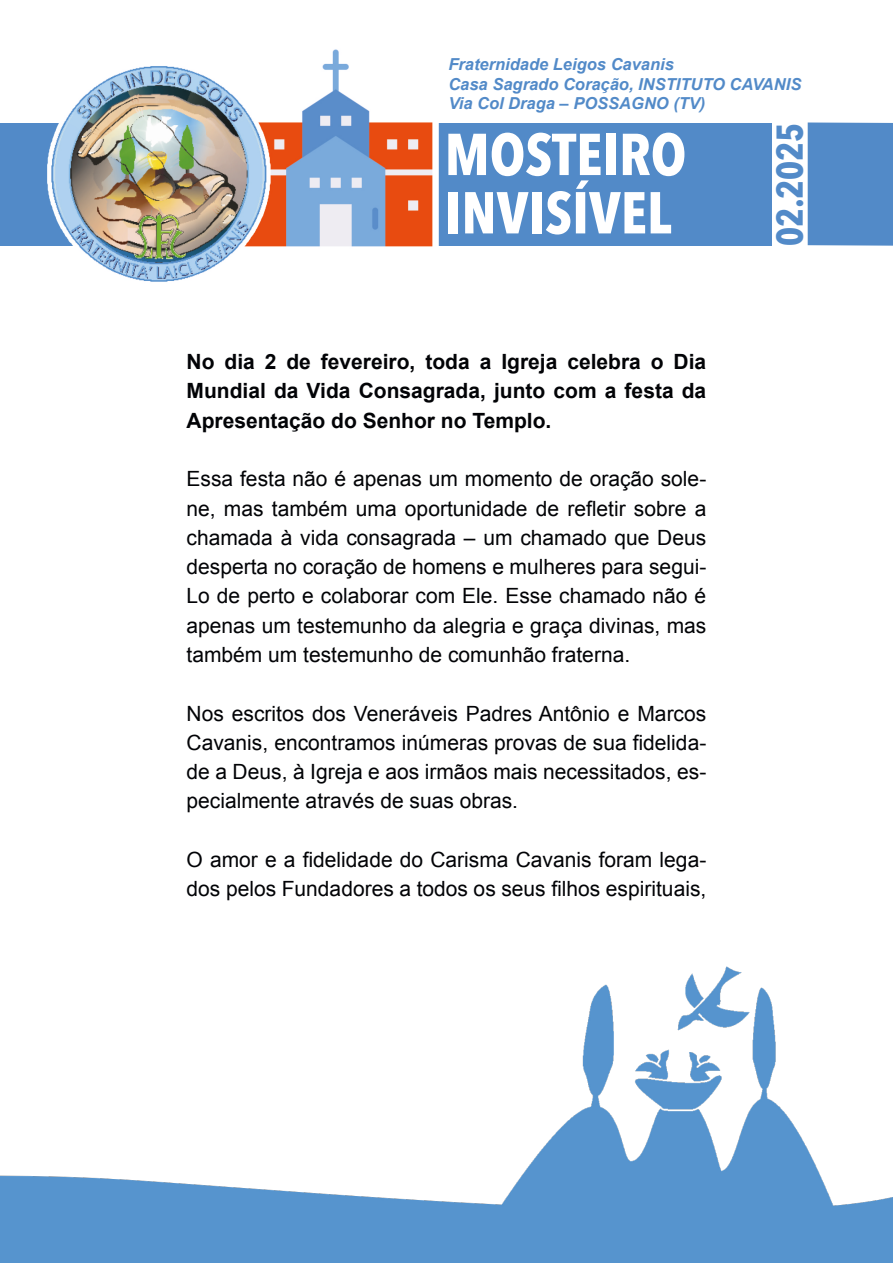
<style>
.page{position:relative;width:893px;height:1263px;background:#fff}
.page>*{position:absolute;margin:0;border:0;box-sizing:border-box;transform-origin:0 0}
.t1{font:700 58.35px/58.3px "Avenir Next Condensed";color:#fff}
.t2{font:700 37.2px "Avenir Next Condensed";color:#528ac8}
.t3{font:21px/29.2px "Arial";color:#020306;text-align:justify}
.t4{font:700 21px/29.2px "Arial";color:#020306;text-align:justify}
.t5{font:italic 700 16.5px/19.5px "Arial";color:#528ac8}
</style>
<div class="page">
<div style="left:0;top:123px;width:771px;height:123px;background:#528ac8"></div>
<div style="left:808px;top:122px;width:85px;height:124px;background:#528ac8"></div>
<img style="left:48px;top:49px;width:391px;height:233px">
<img style="left:0;top:966px;width:893px;height:297px">
<p class="t5" style="left:448px;top:56px;width:354px">Fraternidade Leigos Cavanis<br>Casa Sagrado Coração, INSTITUTO CAVANIS<br>Via Col Draga – POSSAGNO (TV)</p>
<h1 class="t1" style="left:445px;top:127px;width:243px">MOSTEIRO<br>INVISÍVEL</h1>
<h2 class="t2" style="left:766px;top:246px;width:125px;rotate:-90deg">02.2025</h2>
<p class="t4" style="left:187px;top:349px;width:521px">No dia 2 de fevereiro, toda a Igreja celebra o Dia Mundial da Vida Consagrada, junto com a festa da Apresentação do Senhor no Templo.</p>
<p class="t3" style="left:187px;top:466px;width:521px">Essa festa não é apenas um momento de oração sole&shy;ne, mas também uma oportunidade de refletir sobre a chamada à vida consagrada – um chamado que Deus desperta no coração de homens e mulheres para segui-Lo de perto e colaborar com Ele. Esse chamado não é apenas um testemunho da alegria e graça divinas, mas também um testemunho de comunhão fraterna.</p>
<p class="t3" style="left:187px;top:700px;width:521px">Nos escritos dos Veneráveis Padres Antônio e Marcos Cavanis, encontramos inúmeras provas de sua fidelida&shy;de a Deus, à Igreja e aos irmãos mais necessitados, es&shy;pecialmente através de suas obras.</p>
<p class="t3" style="left:187px;top:847px;width:521px">O amor e a fidelidade do Carisma Cavanis foram lega&shy;dos pelos Fundadores a todos os seus filhos espirituais,</p>
</div>
